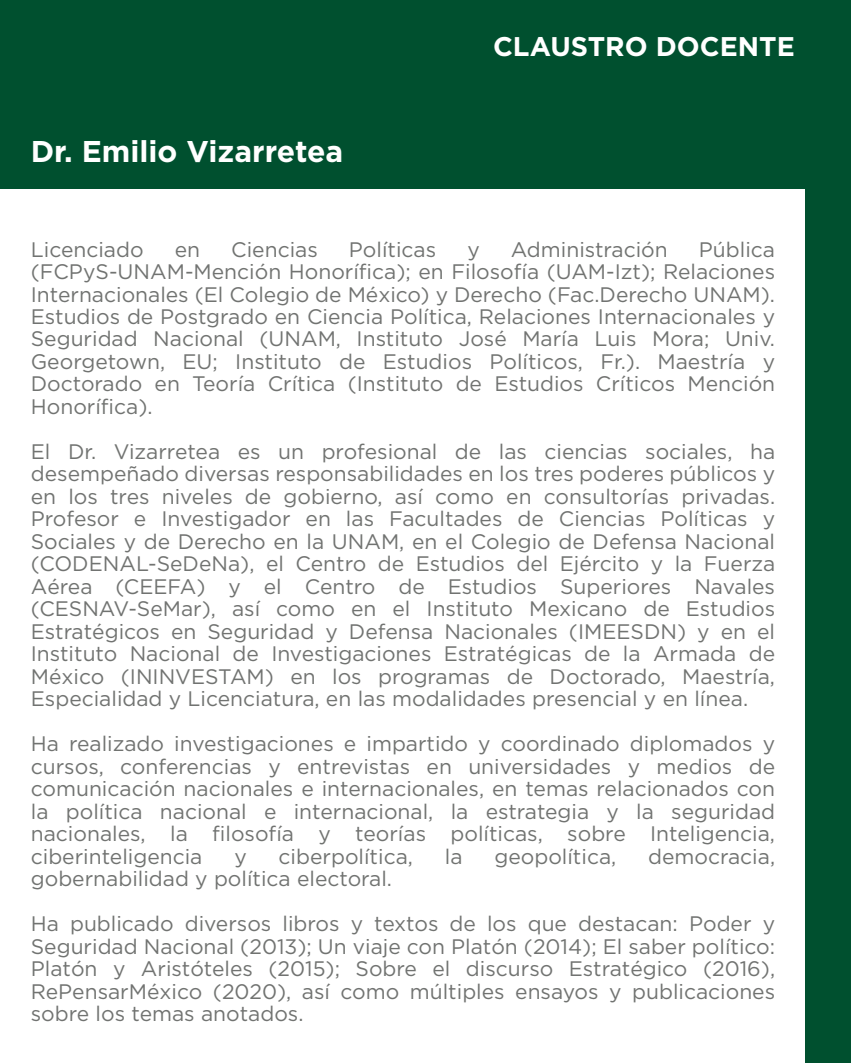
<style>
.page{position:relative;width:851px;height:1063px;background:#fff}
.page>*{position:absolute;margin:0;border:0;box-sizing:border-box;transform-origin:0 0}
.t1{font:700 30px "Gotham Pro";color:#fff}
.t2{font:700 27px "Gotham Pro";color:#fff}
.t3{font:21px/22.5px "Gotham Pro";color:#717371;text-align:justify}
</style>
<div class="page">
<div style="left:0;top:0;width:850px;height:1063px;background:#00502f"></div>
<div style="left:0;top:190px;width:804px;height:873px;background:#fff"></div>
<h1 class="t1" style="left:31px;top:134px;width:314px">Dr. Emilio Vizarretea</h1>
<p class="t2" style="left:493px;top:31px;width:303px">CLAUSTRO DOCENTE</p>
<p class="t3" style="left:31px;top:238px;width:114px">Licenciado</p>
<p class="t3" style="left:175px;top:238px;width:27px">en</p>
<p class="t3" style="left:231px;top:238px;width:88px">Ciencias</p>
<p class="t3" style="left:349px;top:238px;width:89px">Políticas</p>
<p class="t3" style="left:467px;top:238px;width:14px">y</p>
<p class="t3" style="left:511px;top:238px;width:158px">Administración</p>
<p class="t3" style="left:31px;top:238px;width:745px;text-indent:668px">Pública (FCPyS-UNAM-Mención Honorífica); en Filosofía (UAM-Izt); Relaciones Internacionales (El Colegio de México) y Derecho (Fac.Derecho UNAM).<br>Estudios de Postgrado en Ciencia Política, Relaciones Internacionales y Seguridad Nacional (UNAM, Instituto José María Luis Mora; Univ.<br>Georgetown, EU; Instituto de Estudios Políticos, Fr.). Maestría y Doctorado en Teoría Crítica (Instituto de Estudios Críticos Mención Honorífica).</p>
<p class="t3" style="left:31px;top:440px;width:745px">El Dr. Vizarretea es un profesional de las ciencias sociales, ha desempeñado diversas responsabilidades en los tres poderes públicos y en los tres niveles de gobierno, así como en consultorías privadas.<br>Profesor e Investigador en las Facultades de Ciencias Políticas y Sociales y de Derecho en la UNAM, en el Colegio de Defensa Nacional (CODENAL-SeDeNa), el Centro de Estudios del Ejército y la Fuerza Aérea (CEEFA) y el Centro de Estudios Superiores Navales (CESNAV-SeMar), así como en el Instituto Mexicano de Estudios Estratégicos en Seguridad y Defensa Nacionales (IMEESDN) y en el Instituto Nacional de Investigaciones Estratégicas de la Armada de México (ININVESTAM) en los programas de Doctorado, Maestría, Especialidad y Licenciatura, en las modalidades presencial y en línea.</p>
<p class="t3" style="left:31px;top:733px;width:745px">Ha realizado investigaciones e impartido y coordinado diplomados y cursos, conferencias y entrevistas en universidades y medios de comunicación nacionales e internacionales, en temas relacionados con la política nacional e internacional, la estrategia y la seguridad nacionales, la filosofía y teorías políticas, sobre Inteligencia, ciberinteligencia</p>
<p class="t3" style="left:234px;top:845px;width:14px">y</p>
<p class="t3" style="left:278px;top:845px;width:136px">ciberpolítica,</p>
<p class="t3" style="left:445px;top:845px;width:19px">la</p>
<p class="t3" style="left:494px;top:845px;width:123px">geopolítica,</p>
<p class="t3" style="left:648px;top:845px;width:128px">democracia,</p>
<p class="t3" style="left:31px;top:856px;width:745px;line-height:45px">gobernabilidad y política electoral.<br>Ha publicado diversos libros y textos de los que destacan: Poder y</p>
<p class="t3" style="left:31px;top:935px;width:745px">Seguridad Nacional (2013); Un viaje con Platón (2014); El saber político:<br>Platón y Aristóteles (2015); Sobre el discurso Estratégico (2016), RePensarMéxico (2020), así como múltiples ensayos y publicaciones sobre los temas anotados.</p>
</div>
